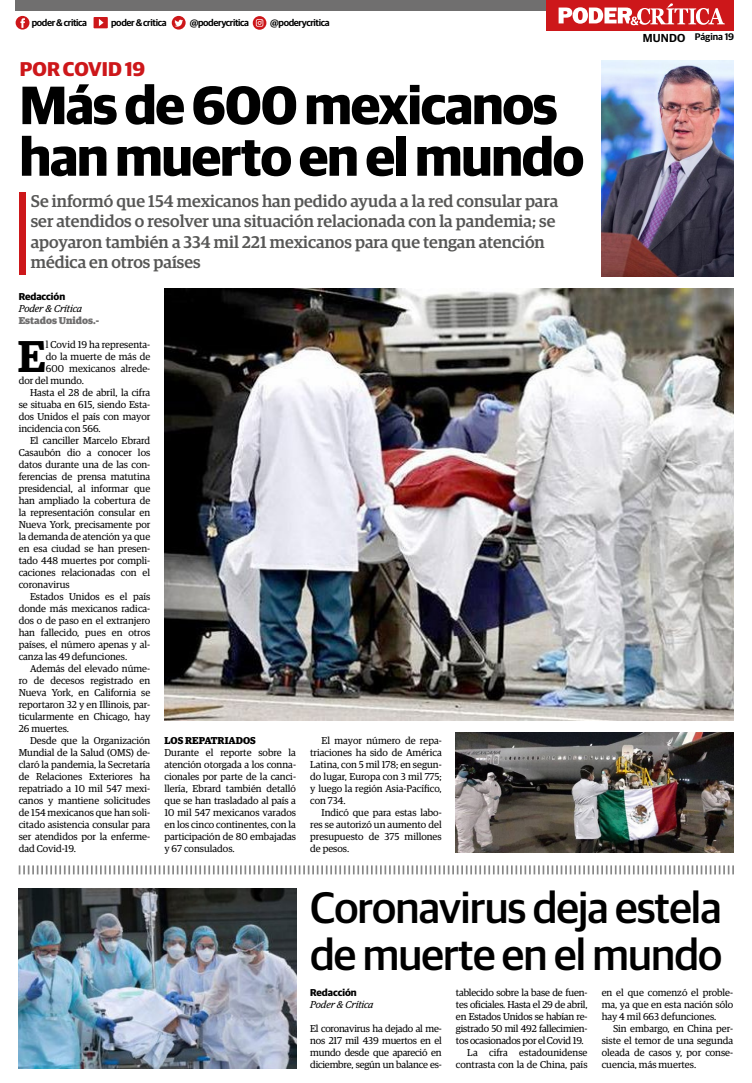
<style>
.page{position:relative;width:752px;height:1083px;background:#fff}
.page>*{position:absolute;margin:0;border:0;box-sizing:border-box;transform-origin:0 0}
.t1{font:700 54px/51.6px "Guardian Sans";letter-spacing:-.02em;color:#000}
.t2{font:600 44.6px "Guardian Egyp";color:#000}
.t3{font:500 44px/46.6px "Guardian Sans";letter-spacing:-.02em;color:#000}
.t4{font:700 20px "Guardian Sans";color:#cd171a}
.t5{font:500 17px/20.4px "Guardian Egyp";color:#575756}
.t6{font:10px/12px "Guardian Egyp";color:#000;text-align:justify}
.t7{font:10px "Guardian Egyp";letter-spacing:-.02em;color:#000}
.t8{font:900 10px/12px "Guardian Egyp";color:#706f6f}
.t9{font:italic 10px/12px "Guardian Egyp";color:#000}
.t10{font:600 9.6px "Guardian Sans";letter-spacing:-.04em;color:#000}
.t11{font:600 9.6px "Guardian Sans";color:#000}
.s1{font-family:"Guardian Sans";font-weight:700;color:#000}
.s2{font-weight:400;font-style:italic;color:#000}
.s3{font-weight:700}
.s4{font-size:11.6px}
.s5{font-family:"Guardian Sans";font-weight:700;font-style:normal}
</style>
<div class="page">
<div style="left:546px;top:0;width:187px;height:31px;background:#cd171a"></div>
<div style="left:16px;top:0;width:530px;height:11px;background:#706f6f"></div>
<svg style="left:558px;top:3px;width:166px;height:22px"></svg>
<div style="left:20px;top:192px;width:6px;height:82px;background:#cd171a"></div>
<svg style="left:19px;top:865px;width:714px;height:9px"></svg>
<img style="left:19px;top:888px;width:277px;height:180px">
<img style="left:601px;top:60px;width:131px;height:216px">
<img style="left:164px;top:288px;width:568px;height:432px">
<img style="left:455px;top:732px;width:277px;height:120px">
<svg style="left:93px;top:17px;width:15px;height:11px"></svg>
<svg style="left:252px;top:16px;width:14px;height:14px"></svg>
<svg style="left:172px;top:16px;width:13px;height:14px"></svg>
<svg style="left:16px;top:16px;width:13px;height:14px"></svg>
<p class="t10" style="left:32px;top:15px;width:57px">poder &amp; critica</p>
<p class="t10" style="left:111px;top:15px;width:57px">poder &amp; critica</p>
<p class="t10" style="left:190px;top:15px;width:61px">@poderycritica</p>
<p class="t10" style="left:270px;top:15px;width:61px">@poderycritica</p>
<p class="t4" style="left:20px;top:54px;width:127px">POR COVID 19</p>
<p class="t1" style="left:20px;top:75px;width:565px">Más de 600 mexicanos han muerto en el mundo</p>
<p class="t5" style="left:31px;top:190px;width:528px">Se informó que 154 mexicanos han pedido ayuda a la red consular para ser atendidos o resolver una situación relacionada con la pandemia; se apoyaron también a 334 mil 221 mexicanos para que tengan atención médica en otros países</p>
<p class="t8" style="left:19px;top:289px;width:82px"><span class="s1">Redacción<br></span><span class="s2">Poder &amp; Crítica<br></span>Estados Unidos.-</p>
<p class="t2" style="left:18px;top:323px;width:29px">E</p>
<p class="t6" style="left:46px;top:338px;width:106px">l Covid 19 ha representa-</p>
<p class="t6" style="left:46px;top:350px;width:106px">do la muerte de más de</p>
<p class="t6" style="left:46px;top:362px;width:106px">600 mexicanos alrede-</p>
<p class="t6" style="left:19px;top:374px;width:67px">dor del mundo.</p>
<p class="t6" style="left:30px;top:386px;width:122px">Hasta el 28 de abril, la cifra</p>
<p class="t6" style="left:19px;top:398px;width:133px">se situaba en 615, siendo Esta-</p>
<p class="t6" style="left:19px;top:410px;width:133px">dos Unidos el país con mayor</p>
<p class="t6" style="left:19px;top:422px;width:84px">incidencia con 566.</p>
<p class="t6" style="left:30px;top:434px;width:122px">El canciller Marcelo Ebrard</p>
<p class="t6" style="left:19px;top:446px;width:133px">Casaubón dio a conocer los</p>
<p class="t6" style="left:19px;top:458px;width:133px">datos durante una de las con-</p>
<p class="t6" style="left:19px;top:470px;width:133px">ferencias de prensa matutina</p>
<p class="t6" style="left:19px;top:482px;width:133px">presidencial, al informar que</p>
<p class="t6" style="left:19px;top:494px;width:133px">han ampliado la cobertura de</p>
<p class="t6" style="left:19px;top:506px;width:133px">la representación consular en</p>
<p class="t6" style="left:19px;top:518px;width:133px">Nueva York, precisamente por</p>
<p class="t6" style="left:19px;top:530px;width:133px">la demanda de atención ya que</p>
<p class="t6" style="left:19px;top:542px;width:133px">en esa ciudad se han presen-</p>
<p class="t6" style="left:19px;top:554px;width:133px">tado 448 muertes por compli-</p>
<p class="t6" style="left:19px;top:566px;width:133px">caciones relacionadas con el</p>
<p class="t6" style="left:19px;top:578px;width:52px">coronavirus</p>
<p class="t6" style="left:30px;top:590px;width:122px">Estados Unidos es el país</p>
<p class="t6" style="left:19px;top:602px;width:133px">donde más mexicanos radica-</p>
<p class="t6" style="left:19px;top:614px;width:133px">dos o de paso en el extranjero</p>
<p class="t6" style="left:19px;top:626px;width:133px">han fallecido, pues en otros</p>
<p class="t6" style="left:19px;top:638px;width:133px">países, el número apenas y al-</p>
<p class="t6" style="left:19px;top:650px;width:110px">canza las 49 defunciones.</p>
<p class="t6" style="left:30px;top:662px;width:122px">Además del elevado núme-</p>
<p class="t6" style="left:19px;top:674px;width:133px">ro de decesos registrado en</p>
<p class="t6" style="left:19px;top:686px;width:133px">Nueva York, en California se</p>
<p class="t6" style="left:19px;top:698px;width:133px">reportaron 32 y en Illinois, par-</p>
<p class="t6" style="left:19px;top:710px;width:133px">ticularmente en Chicago, hay</p>
<p class="t6" style="left:19px;top:722px;width:52px">26 muertes.</p>
<p class="t6" style="left:30px;top:734px;width:122px">Desde que la Organización</p>
<p class="t6" style="left:19px;top:746px;width:133px">Mundial de la Salud (OMS) de-</p>
<p class="t6" style="left:19px;top:758px;width:133px">claró la pandemia, la Secretaría</p>
<p class="t6" style="left:19px;top:770px;width:133px">de Relaciones Exteriores ha</p>
<p class="t6" style="left:19px;top:782px;width:133px">repatriado a 10 mil 547 mexi-</p>
<p class="t6" style="left:19px;top:794px;width:133px">canos y mantiene solicitudes</p>
<p class="t6" style="left:19px;top:806px;width:133px">de 154 mexicanos que han soli-</p>
<p class="t6" style="left:19px;top:818px;width:133px">citado asistencia consular para</p>
<p class="t6" style="left:19px;top:830px;width:133px">ser atendidos por la enferme-</p>
<p class="t6" style="left:19px;top:842px;width:59px">dad Covid-19.</p>
<p class="t6" style="left:164px;top:734px;width:133px;text-align:left"><span class="s3">LOS REPATRIADOS<br></span>Durante el reporte sobre la atención otorgada a los conna&shy;cionales por parte de la canci&shy;llería, Ebrard también detalló que se han trasladado al país a<br>10 mil 547 mexicanos varados en los cinco continentes, con la participación de 80 embajadas y 67 consulados.</p>
<p class="t6" style="left:321px;top:734px;width:122px">El mayor número de repa-</p>
<p class="t6" style="left:310px;top:746px;width:133px">triaciones ha sido de América</p>
<p class="t6" style="left:310px;top:758px;width:133px">Latina, con 5 mil 178; en segun-</p>
<p class="t6" style="left:310px;top:770px;width:133px">do lugar, Europa con 3 mil 775;</p>
<p class="t6" style="left:310px;top:782px;width:133px">y luego la región Asia-Pacífico,</p>
<p class="t6" style="left:310px;top:794px;width:37px">con 734.</p>
<p class="t6" style="left:321px;top:806px;width:122px">Indicó que para estas labo-</p>
<p class="t6" style="left:310px;top:818px;width:133px">res se autorizó un aumento del</p>
<p class="t6" style="left:310px;top:830px;width:133px">presupuesto de 375 millones</p>
<p class="t6" style="left:310px;top:842px;width:41px">de pesos.</p>
<p class="t11" style="left:642px;top:30px;width:93px"><span class="s4">MUNDO</span> Página 19</p>
<p class="t3" style="left:310px;top:881px;width:413px">Coronavirus deja estela de muerte en el mundo</p>
<p class="t9" style="left:310px;top:986px;width:65px"><span class="s5">Redacción<br></span>Poder &amp; Crítica</p>
<p class="t6" style="left:310px;top:1022px;width:133px">El coronavirus ha dejado al me&shy;nos 217 mil 439 muertos en el mundo desde que apareció en diciembre, según un balance es-</p>
<p class="t7" style="left:455px;top:986px;width:133px">tablecido sobre la base de fuen-</p>
<p class="t7" style="left:455px;top:998px;width:133px">tes oficiales. Hasta el 29 de abril,</p>
<p class="t7" style="left:455px;top:1010px;width:133px">en Estados Unidos se habían re-</p>
<p class="t7" style="left:455px;top:1022px;width:133px">gistrado 50 mil 492 fallecimien-</p>
<p class="t7" style="left:455px;top:1034px;width:129px">tos ocasionados por el Covid 19.</p>
<p class="t6" style="left:467px;top:1046px;width:122px">La cifra estadounidense</p>
<p class="t6" style="left:455px;top:1058px;width:133px">contrasta con la de China, país</p>
<p class="t6" style="left:601px;top:986px;width:133px">en el que comenzó el proble-</p>
<p class="t6" style="left:601px;top:998px;width:133px">ma, ya que en esta nación sólo</p>
<p class="t6" style="left:601px;top:1010px;width:116px">hay 4 mil 663 defunciones.</p>
<p class="t6" style="left:612px;top:1022px;width:122px">Sin embargo, en China per-</p>
<p class="t6" style="left:601px;top:1034px;width:133px">siste el temor de una segunda</p>
<p class="t6" style="left:601px;top:1046px;width:133px">oleada de casos y, por conse-</p>
<p class="t6" style="left:601px;top:1058px;width:96px">cuencia, más muertes.</p>
</div>
